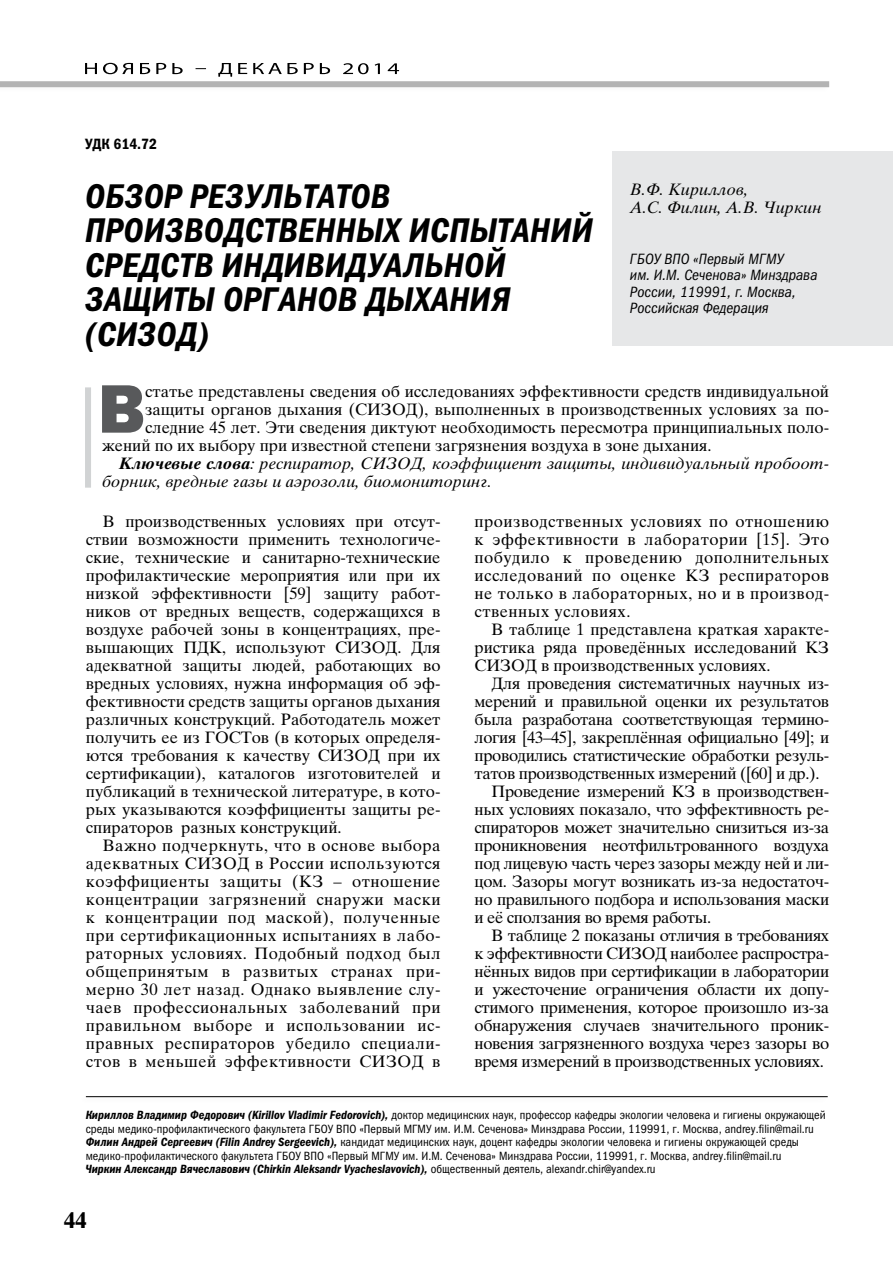
<style>
.page{position:relative;width:893px;height:1263px;background:#fff}
.page>*{position:absolute;margin:0;border:0;box-sizing:border-box;transform-origin:0 0}
.t1{font:69px "Franklin Gothic Heavy ITC";color:#58595b}
.t2{font:italic 34.5px/34.5px "Franklin Gothic Demi Cond ITC";letter-spacing:.01em;color:#000}
.t3{font:700 22.5px "Times Ten Cyr";color:#000}
.t4{font:16.5px/18px "Times Ten Cyr Upright";letter-spacing:-.02em;color:#000;text-align:justify}
.t5{font:16.5px "Times Ten Cyr Upright";color:#000}
.t6{font:16.5px/18px "Times Ten Cyr Inclined";color:#000}
.t7{font:italic 15px/16.5px "Franklin Gothic Book Cond ITC";color:#000}
.t8{font:15px "Franklin Gothic Demi Cond ITC";color:#000}
.t9{font:12px/13.5px "Franklin Gothic Book Cond ITC";color:#000}
.t10{font:italic 12px "Franklin Gothic Demi Cond ITC";color:#000}
.s1{font-family:"Times Ten Cyr Bold Inclined"}
.s2{font-family:"Franklin Gothic Demi Cond ITC";font-style:italic}
.s3{font-family:"Franklin Gothic Book Cond ITC";font-style:normal}
</style>
<div class="page">
<div style="left:0;top:79px;width:830px;height:15px;background:#000;opacity:.1"></div>
<div style="left:0;top:81px;width:829px;height:6px;background:#b3b3b3"></div>
<svg style="left:85px;top:63px;width:314px;height:14px"></svg>
<div style="left:613px;top:151px;width:280px;height:194px;background:#e6e7e8"></div>
<div style="left:78px;top:1094px;width:750px;height:10px;background:#000;opacity:.1"></div>
<hr style="left:86px;top:1096px;width:742px;height:1px;background:#000">
<div style="left:85px;top:387px;width:6px;height:101px;background:#d1d3d4"></div>
<p class="t8" style="left:85px;top:135px;width:74px">УДК 614.72</p>
<h2 class="t2" style="left:85px;top:179px;width:509px">ОБЗОР РЕЗУЛЬТАТОВ<br>ПРОИЗВОДСТВЕННЫХ ИСПЫТАНИЙ<br>СРЕДСТВ ИНДИВИДУАЛЬНОЙ<br>ЗАЩИТЫ ОРГАНОВ ДЫХАНИЯ (СИЗОД)</h2>
<p class="t6" style="left:630px;top:180px;width:193px">В.Ф. Кириллов,<br>А.С. Филин, А.В. Чиркин</p>
<p class="t7" style="left:630px;top:251px;width:189px">ГБОУ ВПО «Первый МГМУ<br>им. И.М. Сеченова» Минздрава<br>России, 119991, г. Москва,<br>Российская Федерация</p>
<h1 class="t1" style="left:98px;top:366px;width:49px">В</h1>
<p class="t5" style="left:145px;top:381px;width:685px">статье представлены сведения об исследованиях эффективности средств индивидуальной</p>
<p class="t5" style="left:145px;top:399px;width:685px">защиты органов дыхания (СИЗОД), выполненных в производственных условиях за по-</p>
<p class="t5" style="left:145px;top:417px;width:685px">следние 45 лет. Эти сведения диктуют необходимость пересмотра принципиальных поло-</p>
<p class="t5" style="left:102px;top:435px;width:611px">жений по их выбору при известной степени загрязнения воздуха в зоне дыхания.</p>
<p class="t6" style="left:102px;top:454px;width:729px;text-indent:17px"><span class="s1">Ключевые слова</span>: респиратор, СИЗОД, коэффициент защиты, индивидуальный пробоот&shy;борник, вредные газы и аэрозоли, биомониторинг.</p>
<p class="t4" style="left:86px;top:512px;width:356px;text-indent:17px">В производственных условиях при отсут&shy;ствии возможности применить технологиче&shy;ские, технические и санитарно-технические профилактические мероприятия или при их низкой эффективности [59] защиту работ&shy;ников от вредных веществ, содержащихся в воздухе рабочей зоны в концентрациях, пре&shy;вышающих ПДК, используют СИЗОД. Для адекватной защиты людей, работающих во вредных условиях, нужна информация об эф&shy;фективности средств защиты органов дыхания различных конструкций. Работодатель может получить ее из ГОСТов (в которых определя&shy;ются требования к качеству СИЗОД при их сертификации), каталогов изготовителей и публикаций в технической литературе, в кото&shy;рых указываются коэффициенты защиты ре&shy;спираторов разных конструкций.</p>
<p class="t4" style="left:86px;top:836px;width:356px;text-indent:17px">Важно подчеркнуть, что в основе выбора адекватных СИЗОД в России используются коэффициенты защиты (КЗ – отношение концентрации загрязнений снаружи маски к концентрации под маской), полученные при сертификационных испытаниях в лабо&shy;раторных условиях. Подобный подход был общепринятым в развитых странах при&shy;мерно 30 лет назад. Однако выявление слу&shy;чаев профессиональных заболеваний при правильном выборе и использовании ис&shy;правных респираторов убедило специали&shy;стов в меньшей эффективности СИЗОД в</p>
<p class="t4" style="left:475px;top:512px;width:356px">производственных условиях по отношению к эффективности в лаборатории [15]. Это побудило к проведению дополнительных исследований по оценке КЗ респираторов не только в лабораторных, но и в производ&shy;ственных условиях.</p>
<p class="t4" style="left:475px;top:620px;width:356px;text-indent:17px">В таблице 1 представлена краткая характе&shy;ристика ряда проведённых исследований КЗ СИЗОД в производственных условиях.</p>
<p class="t4" style="left:492px;top:674px;width:339px">Для проведения систематичных научных из-</p>
<p class="t4" style="left:475px;top:692px;width:356px">мерений и правильной оценки их результатов</p>
<p class="t4" style="left:475px;top:710px;width:356px">была разработана соответствующая термино-</p>
<p class="t4" style="left:475px;top:728px;width:356px">логия [43–45], закреплённая официально [49]; и</p>
<p class="t4" style="left:475px;top:746px;width:356px">проводились статистические обработки резуль-</p>
<p class="t4" style="left:475px;top:764px;width:346px">татов производственных измерений ([60] и др.).</p>
<p class="t4" style="left:492px;top:782px;width:339px">Проведение измерений КЗ в производствен-</p>
<p class="t4" style="left:475px;top:800px;width:356px">ных условиях показало, что эффективность ре-</p>
<p class="t4" style="left:475px;top:818px;width:356px">спираторов может значительно снизиться из-за</p>
<p class="t4" style="left:475px;top:836px;width:356px">проникновения неотфильтрованного воздуха</p>
<p class="t4" style="left:475px;top:854px;width:356px">под лицевую часть через зазоры между ней и ли-</p>
<p class="t4" style="left:475px;top:872px;width:356px">цом. Зазоры могут возникать из-за недостаточ-</p>
<p class="t4" style="left:475px;top:890px;width:356px">но правильного подбора и использования маски</p>
<p class="t4" style="left:475px;top:908px;width:238px">и её сползания во время работы.</p>
<p class="t4" style="left:492px;top:926px;width:339px">В таблице 2 показаны отличия в требованиях</p>
<p class="t4" style="left:475px;top:944px;width:356px">к эффективности СИЗОД наиболее распростра-</p>
<p class="t4" style="left:475px;top:962px;width:356px">нённых видов при сертификации в лаборатории</p>
<p class="t4" style="left:475px;top:980px;width:356px">и ужесточение ограничения области их допу-</p>
<p class="t4" style="left:475px;top:998px;width:356px">стимого применения, которое произошло из-за</p>
<p class="t4" style="left:475px;top:1016px;width:356px">обнаружения случаев значительного проник-</p>
<p class="t4" style="left:475px;top:1034px;width:356px">новения загрязненного воздуха через зазоры во</p>
<p class="t4" style="left:475px;top:1052px;width:351px">время измерений в производственных условиях.</p>
<p class="t9" style="left:86px;top:1108px;width:741px"><span class="s2">Кириллов Владимир Федорович (Kirillov Vladimir Fedorovich),</span> доктор медицинских наук, профессор кафедры экологии человека и гигиены окружающей среды медико-профилактического факультета ГБОУ ВПО «Первый МГМУ им. И.М. Сеченова» Минздрава России, 119991, г. Москва, andrey.filin@mail.ru <span class="s2">Филин Андрей Сергеевич (Filin Andrey Sergeevich),</span> кандидат медицинских наук, доцент кафедры экологии человека и гигиены окружающей среды медико-профилактического факультета ГБОУ ВПО «Первый МГМУ им. И.М. Сеченова» Минздрава России, 119991, г. Москва, andrey.filin@mail.ru</p>
<p class="t10" style="left:86px;top:1162px;width:571px">Чиркин Александр Вячеславович (Chirkin Aleksandr Vyacheslavovich), <span class="s3">общественный деятель, alexandr.chir@yandex.ru</span></p>
<h3 class="t3" style="left:64px;top:1207px;width:24px">44</h3>
</div>
